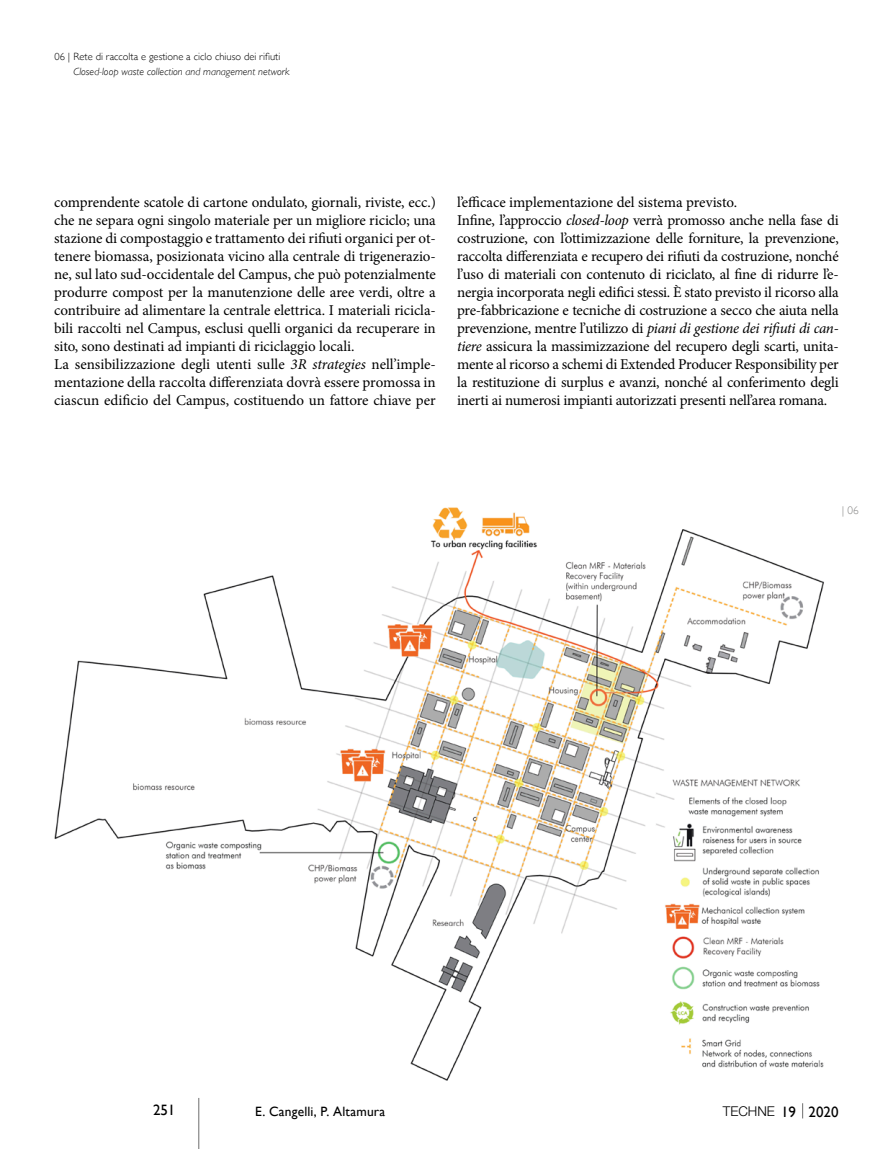
<style>
.page{position:relative;width:893px;height:1149px;background:#fff}
.page>*{position:absolute;margin:0;border:0;box-sizing:border-box;transform-origin:0 0}
.t1{font:15px/18px "Minion Pro";letter-spacing:-.01em;color:#000}
.t2{font:15px "Gill Sans";color:#000}
.t3{font:13.5px "Gill Sans";letter-spacing:.015em;color:#000}
.t4{font:300 13.5px "Helvetica Neue LT Std";color:#000}
.t5{font:300 11.25px "Gill Sans";color:#878786}
.t6{font:300 10.5px "Gill Sans";color:#000}
.t7{font:italic 300 10.5px "Gill Sans";color:#000}
.s1{font-style:italic}
.s2{font-family:"Gill Sans";font-weight:400;font-size:15px}
</style>
<div class="page">
<svg style="left:802px;top:1103px;width:1px;height:15px"></svg>
<hr style="left:198px;top:1097px;width:1px;height:51px;background:#6e6e6e">
<img style="left:54px;top:507px;width:770px;height:573px">
<p class="t6" style="left:54px;top:49px;width:227px">06 | Rete di raccolta e gestione a ciclo chiuso dei rifiuti</p>
<p class="t7" style="left:74px;top:66px;width:217px">Closed-loop waste collection and management network</p>
<p class="t1" style="left:54px;top:193px;width:383px">comprendente scatole di cartone ondulato, giornali, riviste, ecc.) che ne separa ogni singolo materiale per un migliore riciclo; una stazione di compostaggio e trattamento dei rifiuti organici per ot&shy;tenere biomassa, posizionata vicino alla centrale di trigenerazio&shy;ne, sul lato sud-occidentale del Campus, che può potenzialmente produrre compost per la manutenzione delle aree verdi, oltre a contribuire ad alimentare la centrale elettrica. I materiali ricicla&shy;bili raccolti nel Campus, esclusi quelli organici da recuperare in sito, sono destinati ad impianti di riciclaggio locali.<br>La sensibilizzazione degli utenti sulle <span class="s1">3R strategies</span> nell’imple&shy;mentazione della raccolta differenziata dovrà essere promossa in ciascun edificio del Campus, costituendo un fattore chiave per</p>
<p class="t1" style="left:457px;top:193px;width:383px">l’efficace implementazione del sistema previsto.<br>Infine, l’approccio <span class="s1">closed-loop</span> verrà promosso anche nella fase di costruzione, con l’ottimizzazione delle forniture, la prevenzione, raccolta differenziata e recupero dei rifiuti da costruzione, nonché l’uso di materiali con contenuto di riciclato, al fine di ridurre l’e&shy;nergia incorporata negli edifici stessi. È stato previsto il ricorso alla pre-fabbricazione e tecniche di costruzione a secco che aiuta nella prevenzione, mentre l’utilizzo di <span class="s1">piani di gestione dei rifiuti di can&shy;tiere</span> assicura la massimizzazione del recupero degli scarti, unita&shy;mente al ricorso a schemi di Extended Producer Responsibility per la restituzione di surplus e avanzi, nonché al conferimento degli inerti ai numerosi impianti autorizzati presenti nell’area romana.</p>
<p class="t5" style="left:842px;top:501px;width:18px">| 06</p>
<p class="t2" style="left:153px;top:1100px;width:24px">251</p>
<p class="t3" style="left:255px;top:1102px;width:132px">E. Cangelli, P. Altamura</p>
<p class="t4" style="left:723px;top:1102px;width:117px">TECHNE <span class="s2">19 2020</span></p>
</div>
